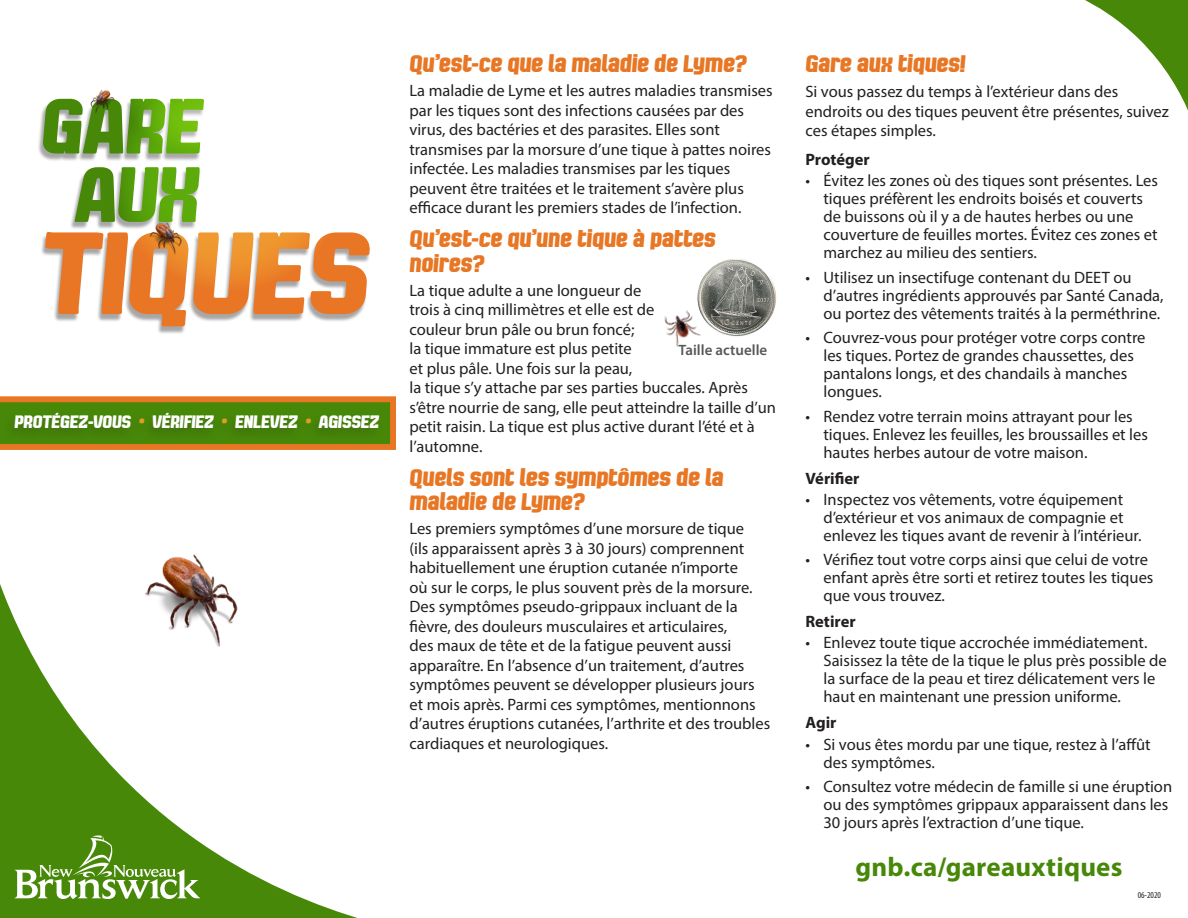
<style>
.page{position:relative;width:1188px;height:918px;background:#fff}
.page>*{position:absolute;margin:0;border:0;box-sizing:border-box;transform-origin:0 0}
.t1{font:700 27px "Myriad Pro";letter-spacing:.005em;color:#478808}
.Subhead{font:italic 700 21px/24.8px "Bladi Two Condensed 4 F";letter-spacing:.005em;color:#e87725}
.Body_Text{font:16.5px/19.5px "Myriad Pro";color:#231f20}
.bullet{font:16.5px/18px "Myriad Pro";color:#231f20}
.Subhead_2{font:700 16.5px "Myriad Pro";color:#231f20}
.t2{font:italic 700 15.75px "Bladi Two Condensed 4 F";color:#fff}
.t3{font:600 15px "Myriad Pro";color:#57585a}
.t4{font:condensed 9px "Myriad Pro";color:#231f20}
.s1{color:#df9d25}
</style>
<div class="page">
<img style="left:697px;top:259px;width:79px;height:78px">
<img style="left:664px;top:306px;width:39px;height:41px">
<div style="left:40px;top:234px;width:330px;height:100px;background:#231f20;opacity:.4"></div>
<svg style="left:45px;top:232px;width:325px;height:94px"></svg>
<div style="left:70px;top:169px;width:130px;height:61px;background:#231f20;opacity:.4"></div>
<svg style="left:75px;top:168px;width:34px;height:54px;background:#73a147"></svg>
<svg style="left:114px;top:72px;width:231px;height:219px"></svg>
<img style="left:109px;top:157px;width:143px;height:171px">
<img style="left:38px;top:90px;width:107px;height:78px">
<svg style="left:0;top:396px;width:396px;height:54px;background:#a97f1d"></svg>
<div style="left:3px;top:410px;width:383px;height:34px;background:#458408"></div>
<svg style="left:0;top:554px;width:357px;height:364px"></svg>
<svg style="left:15px;top:835px;width:185px;height:64px;background:#6fa13d"></svg>
<svg style="left:1085px;top:0;width:103px;height:110px"></svg>
<p class="t2" style="left:15px;top:409px;width:366px">PROTÉGEZ-VOUS <span class="s1">•</span> VÉRIFIEZ <span class="s1">•</span> ENLEVEZ <span class="s1">•</span> AGISSEZ</p>
<p class="Subhead" style="left:410px;top:51px;width:339px">Qu’est-ce que la maladie de Lyme?</p>
<p class="Body_Text" style="left:410px;top:81px;width:365px">La maladie de Lyme et les autres maladies transmises par les tiques sont des infections causées par des virus, des bactéries et des parasites. Elles sont transmises par la morsure d’une tique à pattes noires infectée. Les maladies transmises par les tiques peuvent être traitées et le traitement s’avère plus efficace durant les premiers stades de l’infection.</p>
<p class="Subhead" style="left:410px;top:226px;width:308px">Qu’est-ce qu’une tique à pattes noires?</p>
<p class="Body_Text" style="left:410px;top:280px;width:368px">La tique adulte a une longueur de<br>trois à cinq millimètres et elle est de<br>couleur brun pâle ou brun foncé;<br>la tique immature est plus petite<br>et plus pâle. Une fois sur la peau,<br>la tique s’y attache par ses parties buccales. Après s’être nourrie de sang, elle peut atteindre la taille d’un petit raisin. La tique est plus active durant l’été et à l’automne.</p>
<p class="Subhead" style="left:410px;top:464px;width:315px">Quels sont les symptômes de la maladie de Lyme?</p>
<p class="Body_Text" style="left:410px;top:519px;width:362px">Les premiers symptômes d’une morsure de tique<br>(ils apparaissent après 3 à 30 jours) comprennent habituellement une éruption cutanée n’importe<br>où sur le corps, le plus souvent près de la morsure.<br>Des symptômes pseudo-grippaux incluant de la fièvre, des douleurs musculaires et articulaires,<br>des maux de tête et de la fatigue peuvent aussi apparaître. En l’absence d’un traitement, d’autres symptômes peuvent se développer plusieurs jours et mois après. Parmi ces symptômes, mentionnons d’autres éruptions cutanées, l’arthrite et des troubles cardiaques et neurologiques.</p>
<p class="t3" style="left:679px;top:340px;width:90px">Taille actuelle</p>
<p class="Subhead" style="left:806px;top:51px;width:161px">Gare aux tiques!</p>
<p class="Body_Text" style="left:806px;top:81px;width:365px">Si vous passez du temps à l’extérieur dans des endroits ou des tiques peuvent être présentes, suivez ces étapes simples.</p>
<p class="Subhead_2" style="left:806px;top:149px;width:66px">Protéger</p>
<p class="bullet" style="left:824px;top:171px;width:336px;text-indent:-18px">• Évitez les zones où des tiques sont présentes. Les tiques préfèrent les endroits boisés et couverts de buissons où il y a de hautes herbes ou une couverture de feuilles mortes. Évitez ces zones et marchez au milieu des sentiers.</p>
<p class="bullet" style="left:824px;top:268px;width:342px;text-indent:-18px">• Utilisez un insectifuge contenant du DEET ou d’autres ingrédients approuvés par Santé Canada, ou portez des vêtements traités à la perméthrine.</p>
<p class="bullet" style="left:824px;top:328px;width:324px;text-indent:-18px">• Couvrez-vous pour protéger votre corps contre les tiques. Portez de grandes chaussettes, des pantalons longs, et des chandails à manches longues.</p>
<p class="bullet" style="left:824px;top:407px;width:326px;text-indent:-18px">• Rendez votre terrain moins attrayant pour les tiques. Enlevez les feuilles, les broussailles et les hautes herbes autour de votre maison.</p>
<p class="Subhead_2" style="left:806px;top:467px;width:55px">Vérifier</p>
<p class="bullet" style="left:824px;top:490px;width:319px;text-indent:-18px">• Inspectez vos vêtements, votre équipement d’extérieur et vos animaux de compagnie et enlevez les tiques avant de revenir à l’intérieur.</p>
<p class="bullet" style="left:824px;top:550px;width:332px;text-indent:-18px">• Vérifiez tout votre corps ainsi que celui de votre enfant après être sorti et retirez toutes les tiques que vous trouvez.</p>
<p class="Subhead_2" style="left:806px;top:611px;width:52px">Retirer</p>
<p class="bullet" style="left:824px;top:634px;width:345px;text-indent:-18px">• Enlevez toute tique accrochée immédiatement.<br>Saisissez la tête de la tique le plus près possible de la surface de la peau et tirez délicatement vers le haut en maintenant une pression uniforme.</p>
<p class="Subhead_2" style="left:806px;top:712px;width:33px">Agir</p>
<p class="bullet" style="left:824px;top:735px;width:329px;text-indent:-18px">• Si vous êtes mordu par une tique, restez à l’affût des symptômes.</p>
<p class="bullet" style="left:824px;top:777px;width:350px;text-indent:-18px">• Consultez votre médecin de famille si une éruption ou des symptômes grippaux apparaissent dans les<br>30 jours après l’extraction d’une tique.</p>
<p class="t1" style="left:856px;top:849px;width:268px">gnb.ca/gareauxtiques</p>
<p class="t4" style="left:1138px;top:889px;width:25px">06-2020</p>
</div>
